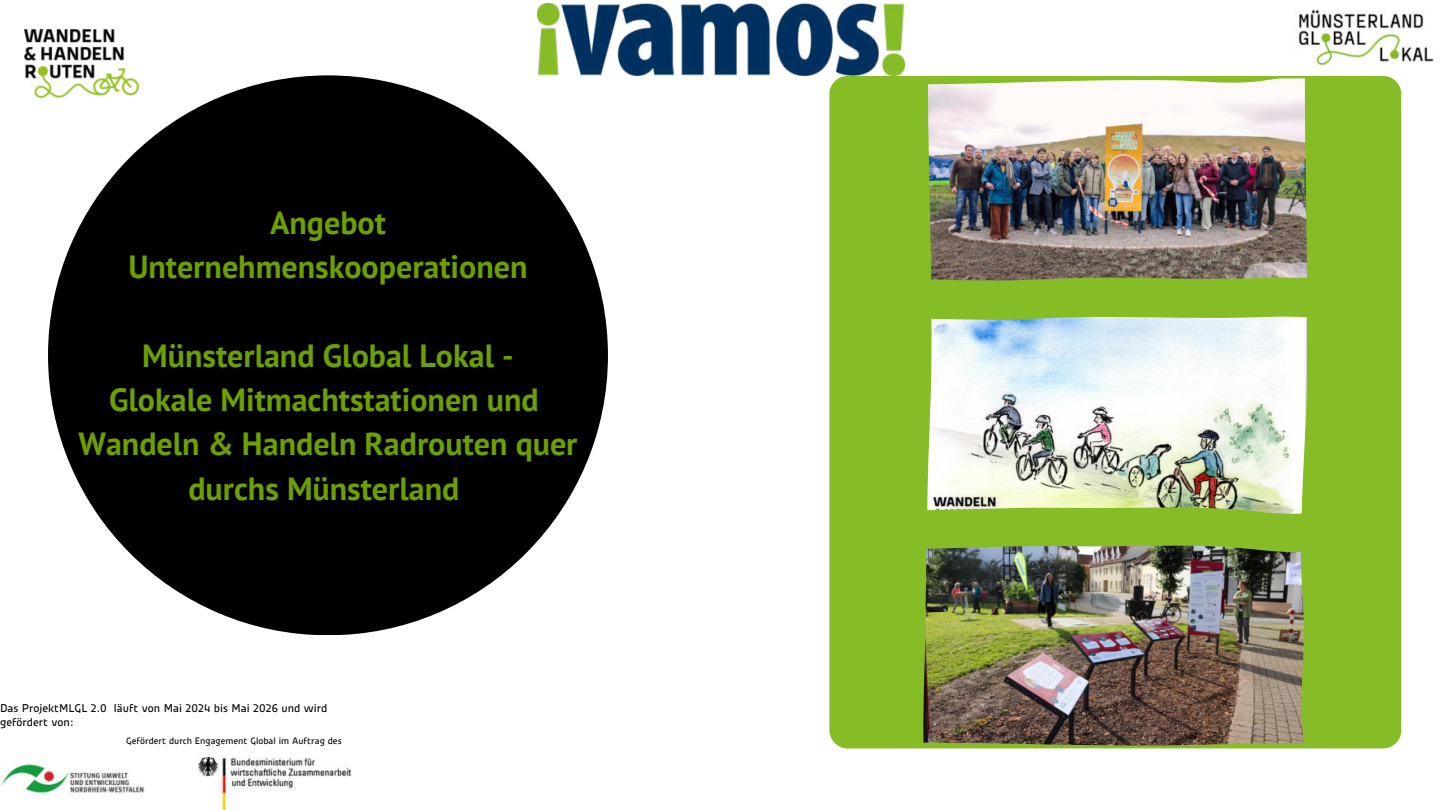
<style>
.page{position:relative;width:1440px;height:810px;background:#fff}
.page>*{position:absolute;margin:0;border:0;box-sizing:border-box;transform-origin:0 0}
.t1{font:700 32px/44.2px "PT Sans";color:#6ca001;text-align:center}
.t2{font:11.3px/14.5px "Urby";color:#000}
.t3{font:9.3px "Urby";color:#000}
</style>
<div class="page">
<div style="left:829px;top:76px;width:572px;height:672px;background:#86bc26;border-radius:18px"></div>
<div style="left:48px;top:75px;width:560px;height:560px;background:#000;border-radius:50%"></div>
<img style="left:537px;top:4px;width:367px;height:72px">
<img style="left:1295px;top:10px;width:139px;height:58px">
<img style="left:24px;top:29px;width:114px;height:68px">
<img style="left:928px;top:78px;width:379px;height:203px">
<img style="left:927px;top:316px;width:380px;height:198px">
<img style="left:923px;top:545px;width:381px;height:201px">
<img style="left:0;top:763px;width:145px;height:32px">
<img style="left:198px;top:758px;width:152px;height:52px">
<p class="t1" style="left:128px;top:200px;width:401px">Angebot<br>Unternehmenskooperationen</p>
<p class="t1" style="left:78px;top:333px;width:501px">Münsterland Global Lokal -<br>Glokale Mitmachtstationen und<br>Wandeln &amp; Handeln Radrouten quer durchs Münsterland</p>
<p class="t2" style="left:0;top:700px;width:329px">Das ProjektMLGL 2.0 läuft von Mai 2024 bis Mai 2026 und wird gefördert von:</p>
<p class="t3" style="left:126px;top:735px;width:217px">Gefördert durch Engagement Global im Auftrag des</p>
</div>
